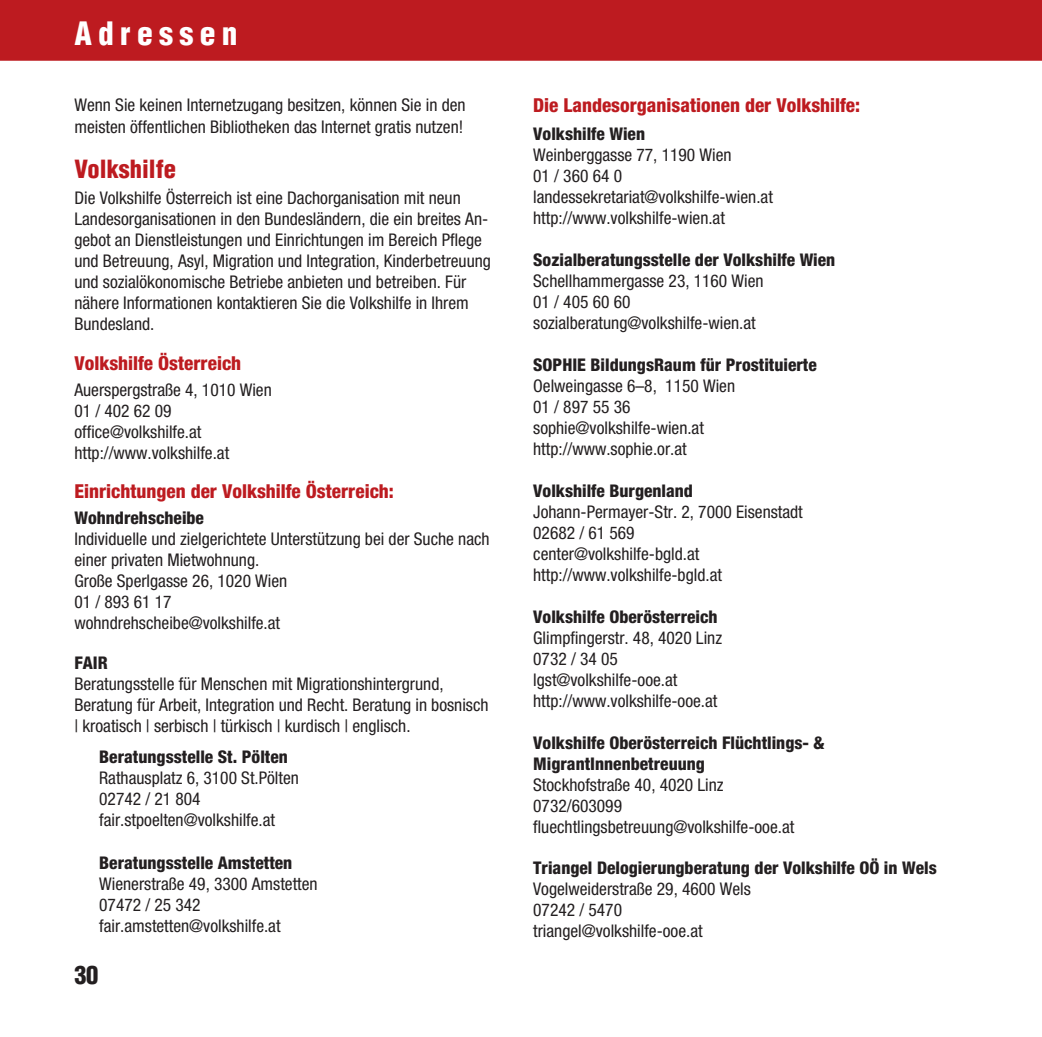
<style>
.page{position:relative;width:1042px;height:1037px;background:#fff}
.page>*{position:absolute;margin:0;border:0;box-sizing:border-box;transform-origin:0 0}
.t1{font:900 condensed 31.5px "Helvetica";letter-spacing:.2em;color:#fff}
.t2{font:900 condensed 24.5px "Helvetica";color:#bd1b20}
.t3{font:900 condensed 24.5px "Helvetica";color:#231f20}
.t4{font:800 condensed 19.25px "Helvetica Neue";color:#bd1b20}
.t5{font:condensed 17.5px/21px "Helvetica Neue";color:#231f20}
.t6{font:800 condensed 17.5px/21px "Helvetica Neue";color:#231f20}
</style>
<div class="page">
<div style="left:0;top:0;width:1041px;height:75px;background:#bd1b20"></div>
<div style="left:0;top:61px;width:1040px;height:14px;background:#fff"></div>
<svg style="left:1040px;top:61px;width:1px;height:14px"></svg>
<h1 class="t1" style="left:74px;top:21px;width:164px">Adressen</h1>
<p class="t5" style="left:74px;top:95px;width:393px;line-height:22.8px">Wenn Sie keinen Internetzugang besitzen, können Sie in den meisten öffentlichen Bibliotheken das Internet gratis nutzen!</p>
<h2 class="t2" style="left:74px;top:160px;width:103px">Volkshilfe</h2>
<p class="t5" style="left:74px;top:189px;width:418px">Die Volkshilfe Österreich ist eine Dachorganisation mit neun Landesorganisationen in den Bundesländern, die ein breites An&shy;gebot an Dienstleistungen und Einrichtungen im Bereich Pflege und Betreuung, Asyl, Migration und Integration, Kinderbetreuung und sozialökonomische Betriebe anbieten und betreiben. Für nähere Informationen kontaktieren Sie die Volkshilfe in Ihrem Bundesland.</p>
<p class="t4" style="left:74px;top:356px;width:168px">Volkshilfe Österreich</p>
<p class="t5" style="left:74px;top:380px;width:199px">Auerspergstraße 4, 1010 Wien<br>01 / 402 62 09 office@volkshilfe.at http://www.volkshilfe.at</p>
<p class="t4" style="left:74px;top:484px;width:321px">Einrichtungen der Volkshilfe Österreich:</p>
<p class="t6" style="left:74px;top:509px;width:131px">Wohndrehscheibe</p>
<p class="t5" style="left:74px;top:530px;width:417px">Individuelle und zielgerichtete Unterstützung bei der Suche nach einer privaten Mietwohnung.<br>Große Sperlgasse 26, 1020 Wien<br>01 / 893 61 17<br>wohndrehscheibe@volkshilfe.at</p>
<p class="t6" style="left:74px;top:654px;width:35px">FAIR</p>
<p class="t5" style="left:74px;top:675px;width:416px">Beratungsstelle für Menschen mit Migrationshintergrund,<br>Beratung für Arbeit, Integration und Recht. Beratung in bosnisch | kroatisch | serbisch | türkisch | kurdisch | englisch.</p>
<p class="t6" style="left:99px;top:748px;width:190px">Beratungsstelle St. Pölten</p>
<p class="t5" style="left:99px;top:769px;width:201px">Rathausplatz 6, 3100 St.Pölten<br>02742 / 21 804 fair.stpoelten@volkshilfe.at</p>
<p class="t6" style="left:99px;top:854px;width:195px">Beratungsstelle Amstetten</p>
<p class="t5" style="left:99px;top:875px;width:220px">Wienerstraße 49, 3300 Amstetten<br>07472 / 25 342 fair.amstetten@volkshilfe.at</p>
<h2 class="t3" style="left:74px;top:966px;width:25px">30</h2>
<p class="t4" style="left:533px;top:99px;width:328px">Die Landesorganisationen der Volkshilfe:</p>
<p class="t6" style="left:533px;top:125px;width:113px">Volkshilfe Wien</p>
<p class="t5" style="left:533px;top:146px;width:241px">Weinberggasse 77, 1190 Wien<br>01 / 360 64 0 landessekretariat@volkshilfe-wien.at http://www.volkshilfe-wien.at</p>
<p class="t6" style="left:533px;top:251px;width:304px">Sozialberatungsstelle der Volkshilfe Wien</p>
<p class="t5" style="left:533px;top:272px;width:232px">Schellhammergasse 23, 1160 Wien<br>01 / 405 60 60 sozialberatung@volkshilfe-wien.at</p>
<p class="t6" style="left:533px;top:356px;width:285px">SOPHIE BildungsRaum für Prostituierte</p>
<p class="t5" style="left:533px;top:377px;width:203px">Oelweingasse 6–8, 1150 Wien<br>01 / 897 55 36 sophie@volkshilfe-wien.at http://www.sophie.or.at</p>
<p class="t6" style="left:533px;top:481px;width:161px">Volkshilfe Burgenland</p>
<p class="t5" style="left:533px;top:502px;width:271px">Johann-Permayer-Str. 2, 7000 Eisenstadt<br>02682 / 61 569 center@volkshilfe-bgld.at http://www.volkshilfe-bgld.at</p>
<p class="t6" style="left:533px;top:607px;width:186px">Volkshilfe Oberösterreich</p>
<p class="t5" style="left:533px;top:628px;width:190px">Glimpfingerstr. 48, 4020 Linz<br>0732 / 34 05 lgst@volkshilfe-ooe.at http://www.volkshilfe-ooe.at</p>
<p class="t6" style="left:533px;top:733px;width:293px">Volkshilfe Oberösterreich Flüchtlings- &amp;<br>MigrantInnenbetreuung</p>
<p class="t5" style="left:533px;top:775px;width:263px">Stockhofstraße 40, 4020 Linz<br>0732/603099 fluechtlingsbetreuung@volkshilfe-ooe.at</p>
<p class="t6" style="left:533px;top:859px;width:405px">Triangel Delogierungberatung der Volkshilfe OÖ in Wels</p>
<p class="t5" style="left:533px;top:880px;width:219px">Vogelweiderstraße 29, 4600 Wels<br>07242 / 5470 triangel@volkshilfe-ooe.at</p>
</div>
